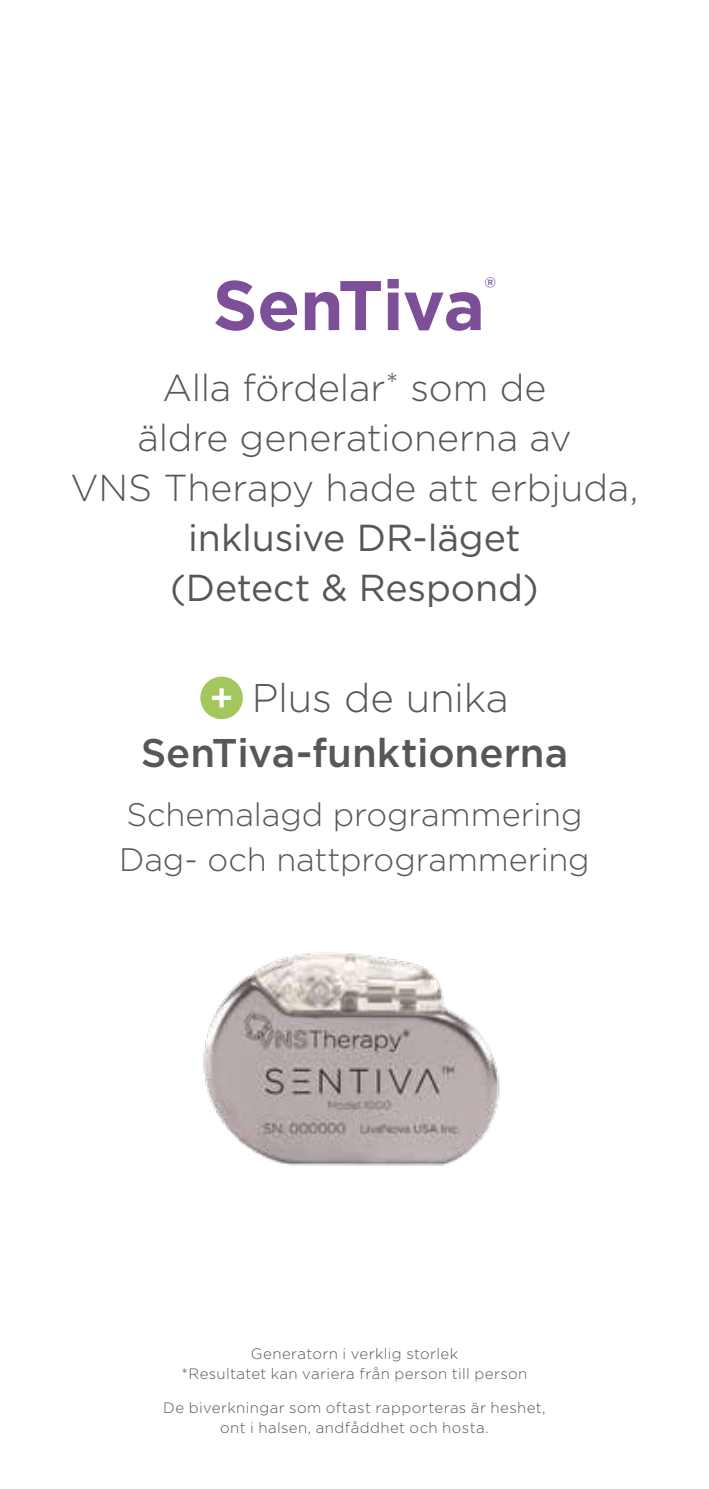
<style>
.page{position:relative;width:709px;height:1489px;background:#fff}
.page>*{position:absolute;margin:0;border:0;box-sizing:border-box;transform-origin:0 0}
.t1{font:700 70px "Gotham";letter-spacing:-.01em;color:#7d4f99}
.t2{font:500 40px "Gotham";color:#575756}
.t3{font:300 40px "Gotham";letter-spacing:-.01em;color:#575756}
.t4{font:300 37.5px/50px "Gotham";letter-spacing:-.005em;color:#575756;text-align:center}
.t5{font:37.5px/50px "Gotham";letter-spacing:-.005em;color:#575756;text-align:center}
.t6{font:300 32.5px/45px "Gotham";letter-spacing:-.005em;color:#575756}
.t7{font:29.25px "Gotham";color:#7d4f99}
.t8{font:300 15px/20px "Gotham";letter-spacing:.025em;color:#575756;text-align:center}
</style>
<div class="page">
<div style="left:200px;top:676px;width:43px;height:43px;background:#a3c75c;border-radius:50%"></div>
<svg style="left:212px;top:688px;width:19px;height:19px"></svg>
<img style="left:203px;top:952px;width:297px;height:214px">
<h1 class="t1" style="left:213px;top:259px;width:274px">SenTiva</h1>
<h3 class="t7" style="left:484px;top:269px;width:13px">®</h3>
<h3 class="t4" style="left:70px;top:362px;width:569px">Alla fördelar<sup>*</sup> som de<br>äldre generationerna av<br>VNS Therapy hade att erbjuda,</h3>
<h3 class="t5" style="left:170px;top:512px;width:370px">inklusive DR-läget (Detect &amp; Respond)</h3>
<h2 class="t3" style="left:252px;top:672px;width:258px">Plus de unika</h2>
<h2 class="t2" style="left:141px;top:726px;width:429px">SenTiva-funktionerna</h2>
<h3 class="t6" style="left:119px;top:791px;width:472px">Schemalagd programmering<br>Dag- och nattprogrammering</h3>
<p class="t8" style="left:181px;top:1343px;width:347px">Generatorn i verklig storlek<br>*Resultatet kan variera från person till person</p>
<p class="t8" style="left:163px;top:1397px;width:384px">De biverkningar som oftast rapporteras är heshet, ont i halsen, andfåddhet och hosta.</p>
</div>
